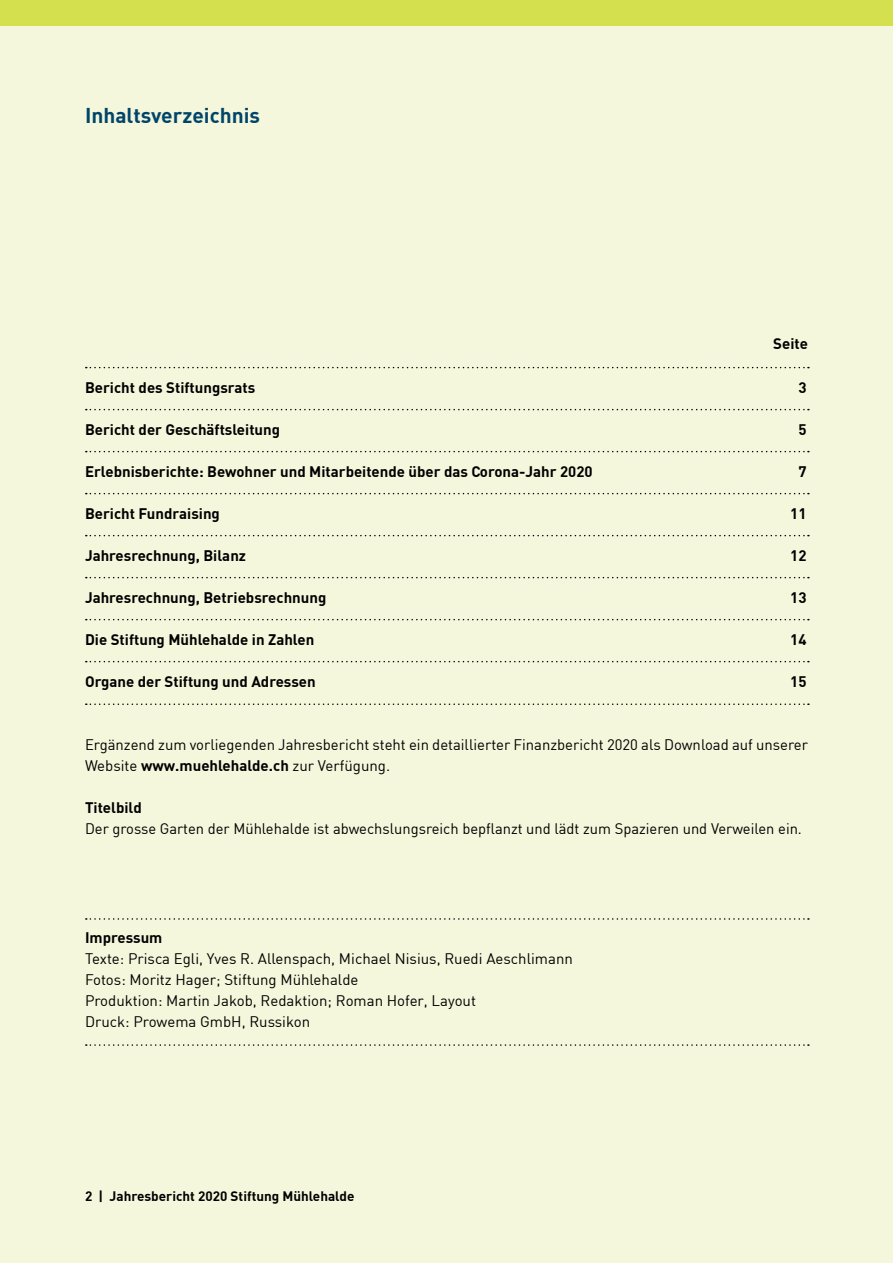
<style>
.page{position:relative;width:893px;height:1263px;background:#fff}
.page>*{position:absolute;margin:0;border:0;box-sizing:border-box;transform-origin:0 0}
.t1{font:700 21px "DIN";color:#00446a}
.t2{font:15px/21px "DIN";color:#000}
.t3{font:700 15px "DIN";color:#000}
.t4{font:700 13.5px "DIN";color:#000}
.s1{font-weight:700}
</style>
<div class="page">
<div style="left:0;top:26px;width:893px;height:1237px;background:#f4f7db"></div>
<div style="left:0;top:0;width:893px;height:26px;background:#d5e04e"></div>
<svg style="left:86px;top:409px;width:723px;height:1px"></svg>
<svg style="left:86px;top:367px;width:723px;height:1px"></svg>
<svg style="left:86px;top:451px;width:723px;height:1px"></svg>
<svg style="left:86px;top:493px;width:723px;height:1px"></svg>
<svg style="left:86px;top:535px;width:723px;height:1px"></svg>
<svg style="left:86px;top:577px;width:723px;height:1px"></svg>
<svg style="left:86px;top:619px;width:723px;height:1px"></svg>
<svg style="left:86px;top:703px;width:723px;height:2px"></svg>
<svg style="left:86px;top:661px;width:723px;height:1px"></svg>
<svg style="left:86px;top:918px;width:723px;height:2px"></svg>
<svg style="left:86px;top:1044px;width:723px;height:2px"></svg>
<h1 class="t1" style="left:85px;top:101px;width:177px">Inhaltsverzeichnis</h1>
<p class="t3" style="left:773px;top:334px;width:36px">Seite</p>
<p class="t3" style="left:85px;top:378px;width:172px">Bericht des Stiftungsrats</p>
<p class="t3" style="left:798px;top:378px;width:10px">3</p>
<p class="t3" style="left:85px;top:420px;width:197px">Bericht der Geschäftsleitung</p>
<p class="t3" style="left:798px;top:420px;width:10px">5</p>
<p class="t3" style="left:85px;top:462px;width:509px">Erlebnisberichte: Bewohner und Mitarbeitende über das Corona-Jahr 2020</p>
<p class="t3" style="left:798px;top:462px;width:10px">7</p>
<p class="t3" style="left:85px;top:504px;width:136px">Bericht Fundraising</p>
<p class="t3" style="left:790px;top:504px;width:18px">11</p>
<p class="t3" style="left:85px;top:546px;width:163px">Jahresrechnung, Bilanz</p>
<p class="t3" style="left:790px;top:546px;width:18px">12</p>
<p class="t3" style="left:85px;top:588px;width:243px">Jahresrechnung, Betriebsrechnung</p>
<p class="t3" style="left:790px;top:588px;width:18px">13</p>
<p class="t3" style="left:85px;top:630px;width:231px">Die Stiftung Mühlehalde in Zahlen</p>
<p class="t3" style="left:790px;top:630px;width:18px">14</p>
<p class="t3" style="left:85px;top:672px;width:232px">Organe der Stiftung und Adressen</p>
<p class="t3" style="left:790px;top:672px;width:18px">15</p>
<p class="t2" style="left:85px;top:734px;width:724px">Ergänzend zum vorliegenden Jahresbericht steht ein detaillierter Finanzbericht 2020 als Download auf unserer<br>Website <span class="s1">www.muehlehalde.ch</span> zur Verfügung.</p>
<p class="t3" style="left:85px;top:798px;width:58px">Titelbild</p>
<p class="t2" style="left:85px;top:818px;width:718px">Der grosse Garten der Mühlehalde ist abwechslungsreich bepflanzt und lädt zum Spazieren und Verweilen ein.</p>
<p class="t3" style="left:85px;top:928px;width:79px">Impressum</p>
<p class="t2" style="left:85px;top:948px;width:489px">Texte: Prisca Egli, Yves R. Allenspach, Michael Nisius, Ruedi Aeschlimann Fotos: Moritz Hager; Stiftung Mühlehalde<br>Produktion: Martin Jakob, Redaktion; Roman Hofer, Layout<br>Druck: Prowema GmbH, Russikon</p>
<p class="t4" style="left:85px;top:1187px;width:271px">2 | Jahresbericht 2020 Stiftung Mühlehalde</p>
</div>
